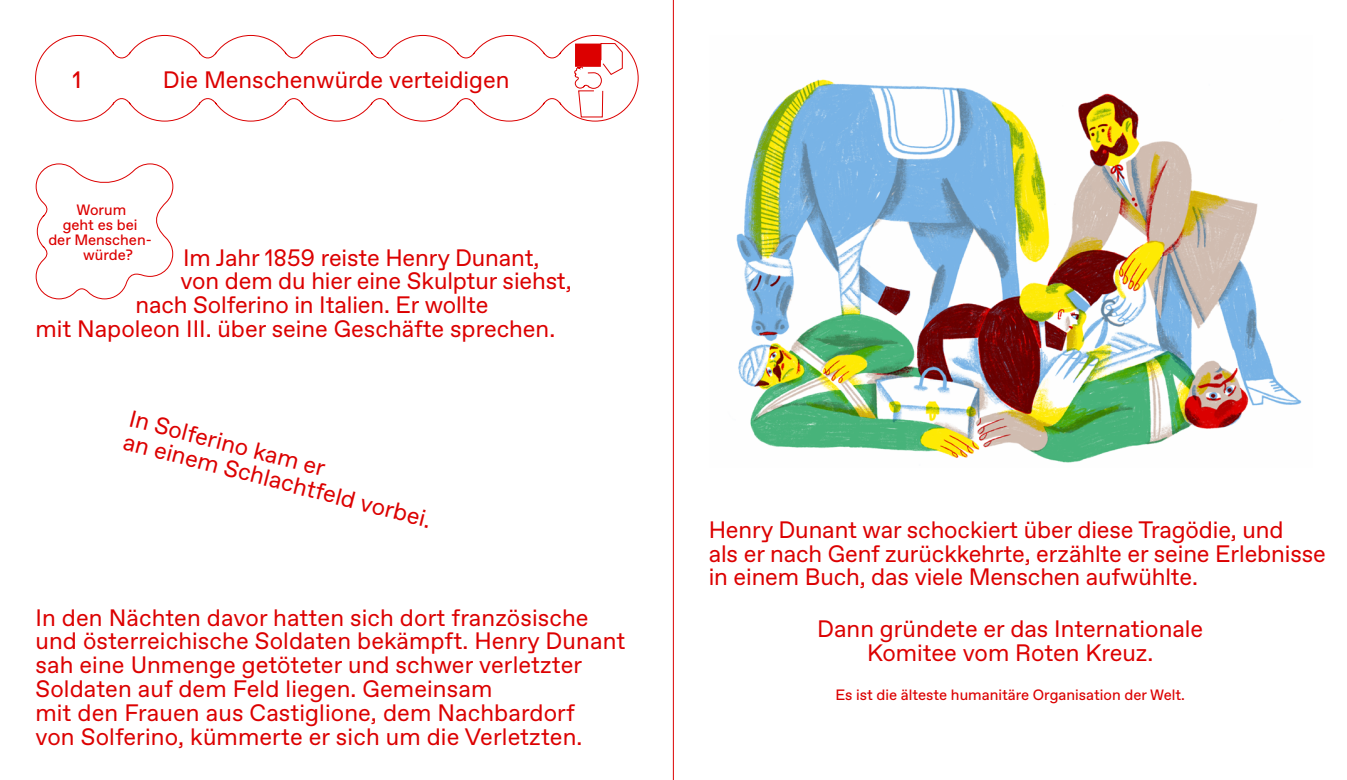
<style>
.page{position:relative;width:1347px;height:780px;background:#fff}
.page>*{position:absolute;margin:0;border:0;box-sizing:border-box;transform-origin:0 0}
.t1{font:23.75px/23.8px "ABC Favorit";color:#dc0000}
.t2{font:23.75px "ABC Favorit";color:#dc0000}
.t3{font:15px "ABC Favorit";color:#dc0000}
</style>
<div class="page">
<hr style="left:673px;top:0;width:1px;height:780px;background:#dc0000">
<svg style="left:36px;top:164px;width:137px;height:135px"></svg>
<svg style="left:35px;top:35px;width:603px;height:86px"></svg>
<svg style="left:574px;top:43px;width:48px;height:74px"></svg>
<img style="left:736px;top:79px;width:566px;height:384px">
<p class="t2" style="left:72px;top:66px;width:11px">1</p>
<p class="t1" style="left:163px;top:68px;width:348px">Die Menschenwürde verteidigen</p>
<p class="t3" style="left:76px;top:201px;width:51px">Worum</p>
<p class="t3" style="left:63px;top:216px;width:76px">geht es bei</p>
<p class="t3" style="left:48px;top:231px;width:105px">der Menschen-</p>
<p class="t3" style="left:83px;top:246px;width:51px">würde?</p>
<p class="t1" style="left:183px;top:246px;width:358px">Im Jahr 1859 reiste Henry Dunant,</p>
<p class="t1" style="left:180px;top:270px;width:393px">von dem du hier eine Skulptur siehst,</p>
<p class="t1" style="left:135px;top:293px;width:354px">nach Solferino in Italien. Er wollte</p>
<p class="t1" style="left:35px;top:317px;width:521px">mit Napoleon III. über seine Geschäfte sprechen.</p>
<p class="t1" style="left:132px;top:407px;width:319px;line-height:24.5px;rotate:14deg">In Solferino kam er<br>an einem Schlachtfeld vorbei.</p>
<p class="t1" style="left:35px;top:606px;width:591px">In den Nächten davor hatten sich dort französische und österreichische Soldaten bekämpft. Henry Dunant sah eine Unmenge getöteter und schwer verletzter Soldaten auf dem Feld liegen. Gemeinsam<br>mit den Frauen aus Castiglione, dem Nachbardorf<br>von Solferino, kümmerte er sich um die Verletzten.</p>
<p class="t1" style="left:708px;top:518px;width:618px">Henry Dunant war schockiert über diese Tragödie, und<br>als er nach Genf zurückkehrte, erzählte er seine Erlebnisse in einem Buch, das viele Menschen aufwühlte.</p>
<p class="t1" style="left:817px;top:617px;width:387px;text-align:center">Dann gründete er das Internationale<br>Komitee vom Roten Kreuz.</p>
<p class="t3" style="left:835px;top:685px;width:351px">Es ist die älteste humanitäre Organisation der Welt.</p>
</div>
